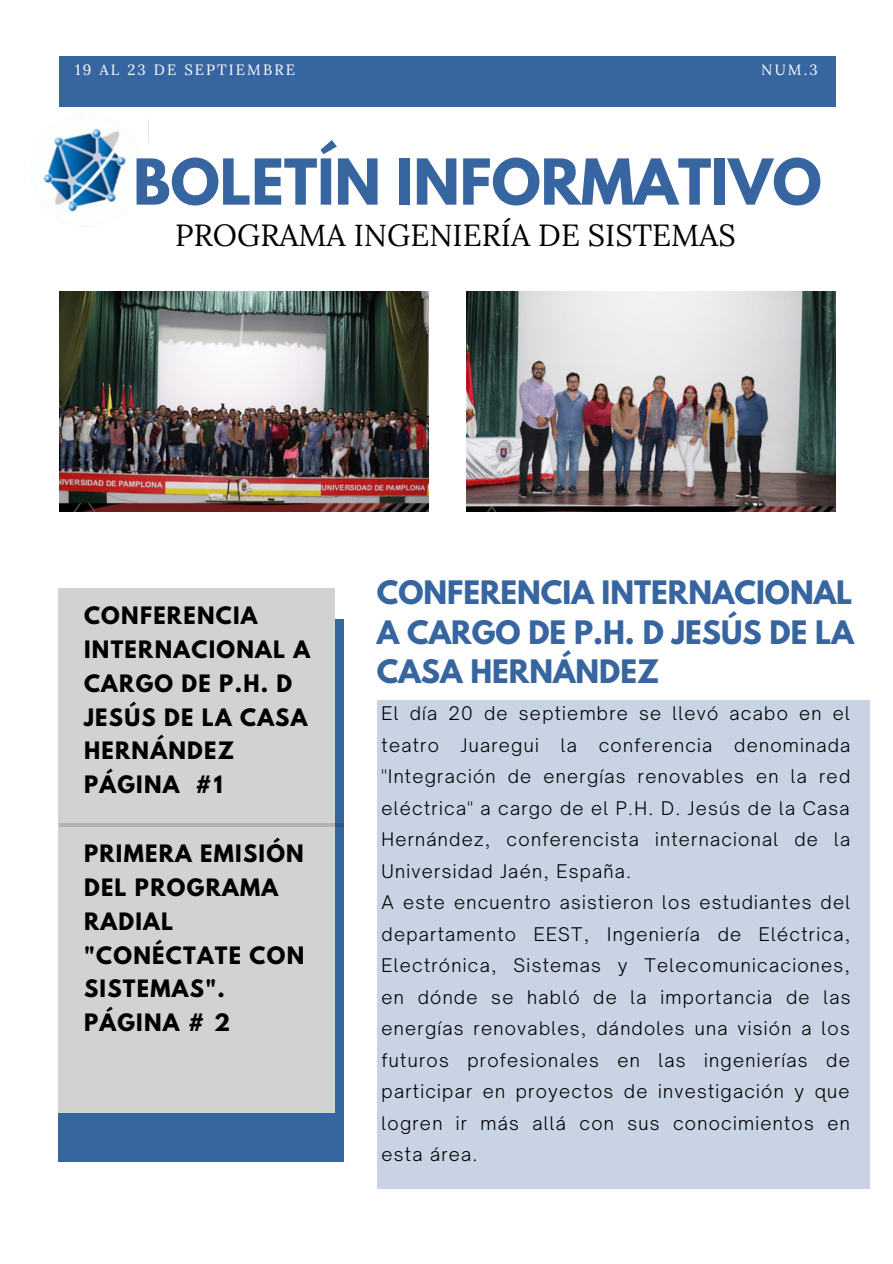
<style>
.page{position:relative;width:893px;height:1264px;background:#fff}
.page>*{position:absolute;margin:0;border:0;box-sizing:border-box;transform-origin:0 0}
.t1{font:700 56.1px "League Spartan";color:#3765a0}
.t2{font:30.45px "Lora";color:#000}
.t3{font:700 28.65px/39.3px "League Spartan";color:#3765a0;text-align:justify}
.t4{font:700 21.3px/33.8px "League Spartan";letter-spacing:.06em;color:#000}
.t5{font:300 18px/31.5px "Open Sauce One";letter-spacing:.07em;color:#000}
.t6{font:14.85px "Lora";letter-spacing:.14em;color:#fff}
</style>
<div class="page">
<div style="left:59px;top:56px;width:776px;height:51px;background:#3765a0"></div>
<div style="left:58px;top:619px;width:285px;height:542px;background:#3765a0"></div>
<div style="left:58px;top:588px;width:276px;height:524px;background:#d2d2d2"></div>
<hr style="left:60px;top:823px;width:284px;height:3px;background:#000">
<img style="left:60px;top:291px;width:368px;height:220px">
<img style="left:43px;top:128px;width:83px;height:84px">
<img style="left:466px;top:291px;width:369px;height:220px">
<div style="left:377px;top:700px;width:492px;height:488px;background:#c8d4e4"></div>
<p class="t6" style="left:75px;top:60px;width:221px">19 AL 23 DE SEPTIEMBRE</p>
<p class="t6" style="left:761px;top:60px;width:58px">NUM.3</p>
<h1 class="t1" style="left:133px;top:154px;width:690px">BOLETÍN INFORMATIVO</h1>
<h2 class="t2" style="left:175px;top:215px;width:562px">PROGRAMA INGENIERÍA DE SISTEMAS</h2>
<p class="t4" style="left:84px;top:601px;width:228px">CONFERENCIA<br>INTERNACIONAL A<br>CARGO DE P.H. D<br>JESÚS DE LA CASA<br>HERNÁNDEZ<br>PÁGINA #1</p>
<p class="t4" style="left:84px;top:839px;width:222px">PRIMERA EMISIÓN<br>DEL PROGRAMA<br>RADIAL "CONÉCTATE CON<br>SISTEMAS".<br>PÁGINA # 2</p>
<h3 class="t3" style="left:377px;top:576px;width:478px">CONFERENCIA INTERNACIONAL A CARGO DE P.H. D JESÚS DE LA CASA HERNÁNDEZ</h3>
<p class="t5" style="left:381px;top:697px;width:470px">El día 20 de septiembre se llevó acabo en el teatro Juaregui la conferencia denominada "Integración de energías renovables en la red eléctrica" a cargo de el P.H. D. Jesús de la Casa Hernández, conferencista internacional de la Universidad Jaén, España.<br>A este encuentro asistieron los estudiantes del departamento EEST, Ingeniería de Eléctrica, Electrónica, Sistemas y Telecomunicaciones, en dónde se habló de la importancia de las energías renovables, dándoles una visión a los futuros profesionales en las ingenierías de participar en proyectos de investigación y que logren ir más allá con sus conocimientos en esta área.</p>
</div>
